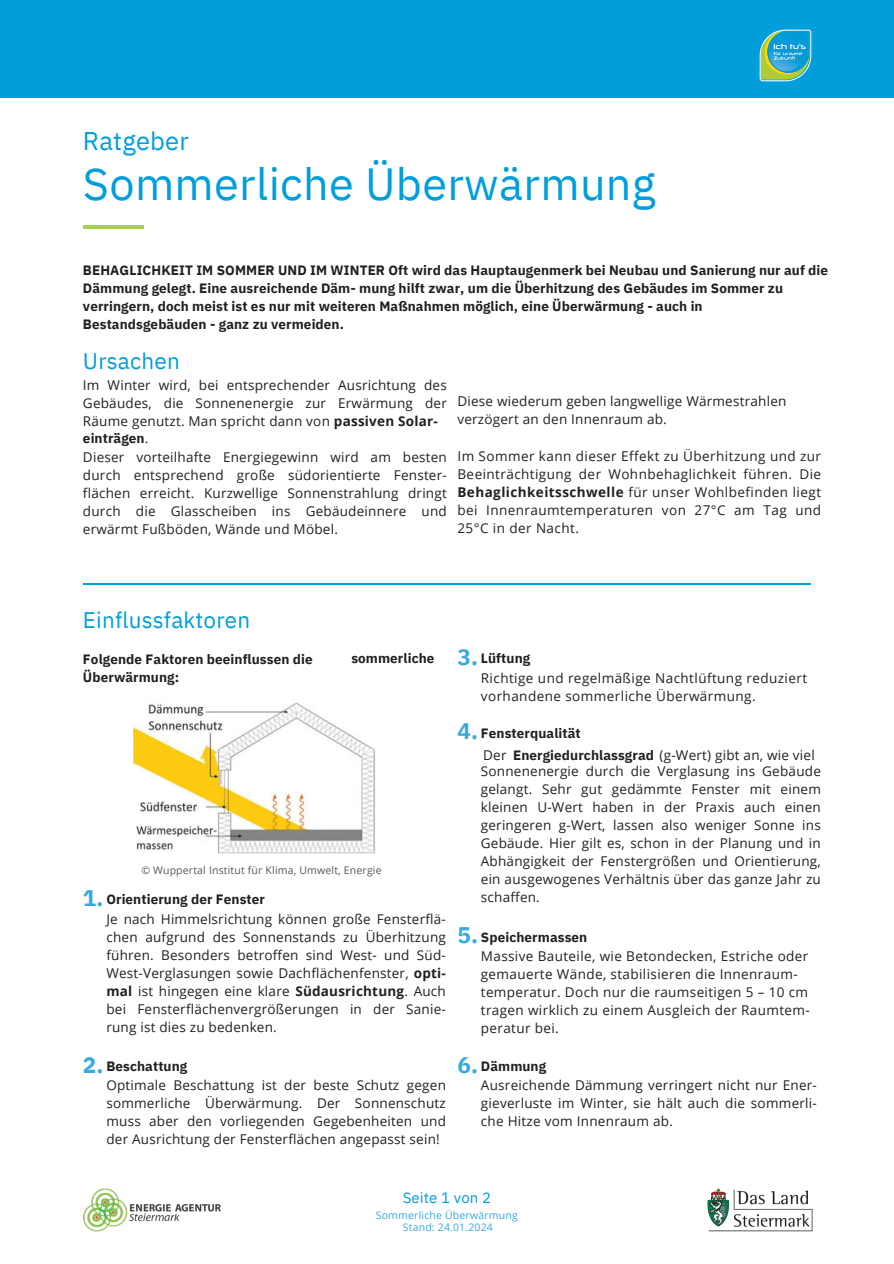
<style>
.page{position:relative;width:894px;height:1264px;background:#fff}
.page>*{position:absolute;margin:0;border:0;box-sizing:border-box;transform-origin:0 0}
.t1{font:45px "IBM Plex Sans";letter-spacing:.005em;color:#009edb}
.t2{font:25.5px "IBM Plex Sans";letter-spacing:.005em;color:#009edb}
.t3{font:22.5px "IBM Plex Sans";letter-spacing:.005em;color:#009edb}
.t4{font:700 22.5px "IBM Plex Sans";color:#38a9e0}
.t5{font:15px "IBM Plex Sans";letter-spacing:.005em;color:#009edb}
.t6{font:13.5px/18px "Open Sans";letter-spacing:.015em;color:#231f20}
.t7{font:700 13.5px/18px "IBM Plex Sans";letter-spacing:.005em;color:#231f20}
.t8{font:10.5px "Open Sans";letter-spacing:.015em;color:#58585a}
.t9{font:10.5px "Open Sans";letter-spacing:.015em;color:#38a9e0}
.s1{font-weight:700}
.s2{font-family:"IBM Plex Sans";font-weight:700}
.s3{font-family:"IBM Plex Sans"}
</style>
<div class="page">
<img style="left:83px;top:1188px;width:138px;height:44px">
<div style="left:0;top:0;width:893px;height:98px;background:#009edb"></div>
<img style="left:707px;top:1188px;width:106px;height:44px">
<img style="left:759px;top:29px;width:53px;height:53px">
<img style="left:133px;top:702px;width:242px;height:151px">
<hr style="left:83px;top:583px;width:727px;height:1px;background:#009edb">
<hr style="left:83px;top:226px;width:61px;height:3px;background:#a5cf4c">
<h5 class="t2" style="left:83px;top:124px;width:107px">Ratgeber</h5>
<h5 class="t1" style="left:83px;top:154px;width:574px">Sommerliche Überwärmung</h5>
<h5 class="t7" style="left:83px;top:261px;width:746px">BEHAGLICHKEIT IM SOMMER UND IM WINTER Oft wird das Hauptaugenmerk bei Neubau und Sanierung nur auf die Dämmung gelegt. Eine ausreichende Däm- mung hilft zwar, um die Überhitzung des Gebäudes im Sommer zu verringern, doch meist ist es nur mit weiteren Maßnahmen möglich, eine Überwärmung - auch in Bestandsgebäuden - ganz zu vermeiden.</h5>
<h2 class="t3" style="left:83px;top:346px;width:98px">Ursachen</h2>
<h2 class="t6" style="left:83px;top:376px;width:365px">Im Winter wird, bei entsprechender Ausrichtung des Gebäudes, die Sonnenenergie zur Erwärmung der Räume genutzt. Man spricht dann von <span class="s1">passiven Solar&shy;</span><span class="s2">einträgen</span><span class="s3">.</span></h2>
<h2 class="t6" style="left:83px;top:448px;width:365px;text-align:justify">Dieser vorteilhafte Energiegewinn wird am besten durch entsprechend große südorientierte Fenster&shy;flächen erreicht. Kurzwellige Sonnenstrahlung dringt durch die Glasscheiben ins Gebäudeinnere und erwärmt Fußböden, Wände und Möbel.</h2>
<h5 class="t6" style="left:457px;top:391px;width:330px">Diese wiederum geben langwellige Wärmestrahlen verzögert an den Innenraum ab.</h5>
<h2 class="t6" style="left:457px;top:447px;width:365px;text-align:justify">Im Sommer kann dieser Effekt zu Überhitzung und zur Beeinträchtigung der Wohnbehaglichkeit führen. Die <span class="s1">Behaglichkeitsschwelle</span> für unser Wohlbefinden liegt bei Innenraumtemperaturen von 27°C am Tag und 25°C in der Nacht.</h2>
<h4 class="t3" style="left:83px;top:605px;width:169px">Einflussfaktoren</h4>
<h5 class="t4" style="left:457px;top:641px;width:22px">3.</h5>
<h4 class="t7" style="left:83px;top:649px;width:231px">Folgende Faktoren beeinflussen die<br>Überwärmung:</h4>
<p class="t7" style="left:351px;top:649px;width:85px">sommerliche</p>
<p class="t6" style="left:480px;top:649px;width:328px;line-height:18.6px"><span class="s2">Lüftung<br></span>Richtige und regelmäßige Nachtlüftung reduziert vorhandene sommerliche Überwärmung.</p>
<h1 class="t8" style="left:141px;top:862px;width:242px">© Wuppertal Institut für Klima, Umwelt, Energie</h1>
<h5 class="t4" style="left:83px;top:882px;width:22px">1.</h5>
<h4 class="t6" style="left:106px;top:890px;width:341px"><span class="s2">Orientierung der Fenster<br></span>Je nach Himmelsrichtung können große Fensterflä&shy;chen aufgrund des Sonnenstands zu Überhitzung führen. Besonders betroffen sind West- und Süd-West-Verglasungen sowie Dachflächenfenster, <span class="s1">opti&shy;mal</span> ist hingegen eine klare <span class="s1">Südausrichtung</span>. Auch bei Fensterflächenvergrößerungen in der Sanie&shy;rung ist dies zu bedenken.</h4>
<h2 class="t4" style="left:83px;top:1049px;width:22px">2.</h2>
<h3 class="t6" style="left:106px;top:1056px;width:341px"><span class="s2">Beschattung<br></span>Optimale Beschattung ist der beste Schutz gegen sommerliche Überwärmung. Der Sonnenschutz muss aber den vorliegenden Gegebenheiten und der Ausrichtung der Fensterflächen angepasst sein!</h3>
<h4 class="t4" style="left:457px;top:716px;width:22px">4.</h4>
<h2 class="t7" style="left:480px;top:723px;width:101px">Fensterqualität</h2>
<h5 class="t6" style="left:513px;top:745px;width:303px"><span class="s2">Energiedurchlassgrad</span> (g-Wert) gibt an, wie viel</h5>
<h5 class="t6" style="left:483px;top:745px;width:25px">Der</h5>
<p class="t6" style="left:480px;top:762px;width:341px;text-align:justify">Sonnenenergie durch die Verglasung ins Gebäude gelangt. Sehr gut gedämmte Fenster mit einem kleinen U-Wert haben in der Praxis auch einen geringeren g-Wert, lassen also weniger Sonne ins Gebäude. Hier gilt es, schon in der Planung und in Abhängigkeit der Fenstergrößen und Orientierung, ein ausgewogenes Verhältnis über das ganze Jahr zu schaffen.</p>
<h5 class="t4" style="left:457px;top:919px;width:22px">5.</h5>
<h5 class="t6" style="left:480px;top:927px;width:330px"><span class="s2">Speichermassen<br></span>Massive Bauteile, wie Betondecken, Estriche oder gemauerte Wände, stabilisieren die Innenraum&shy;temperatur. Doch nur die raumseitigen 5 – 10 cm tragen wirklich zu einem Ausgleich der Raumtem&shy;peratur bei.</h5>
<h2 class="t4" style="left:457px;top:1049px;width:22px">6.</h2>
<h2 class="t6" style="left:480px;top:1056px;width:337px"><span class="s2">Dämmung<br></span>Ausreichende Dämmung verringert nicht nur Ener&shy;gieverluste im Winter, sie hält auch die sommerli&shy;che Hitze vom Innenraum ab.</h2>
<p class="t5" style="left:402px;top:1187px;width:90px">Seite 1 von 2</p>
<h4 class="t9" style="left:375px;top:1207px;width:143px">Sommerliche Überwärmung</h4>
<h5 class="t9" style="left:403px;top:1219px;width:91px">Stand: 24.01.2024</h5>
</div>
